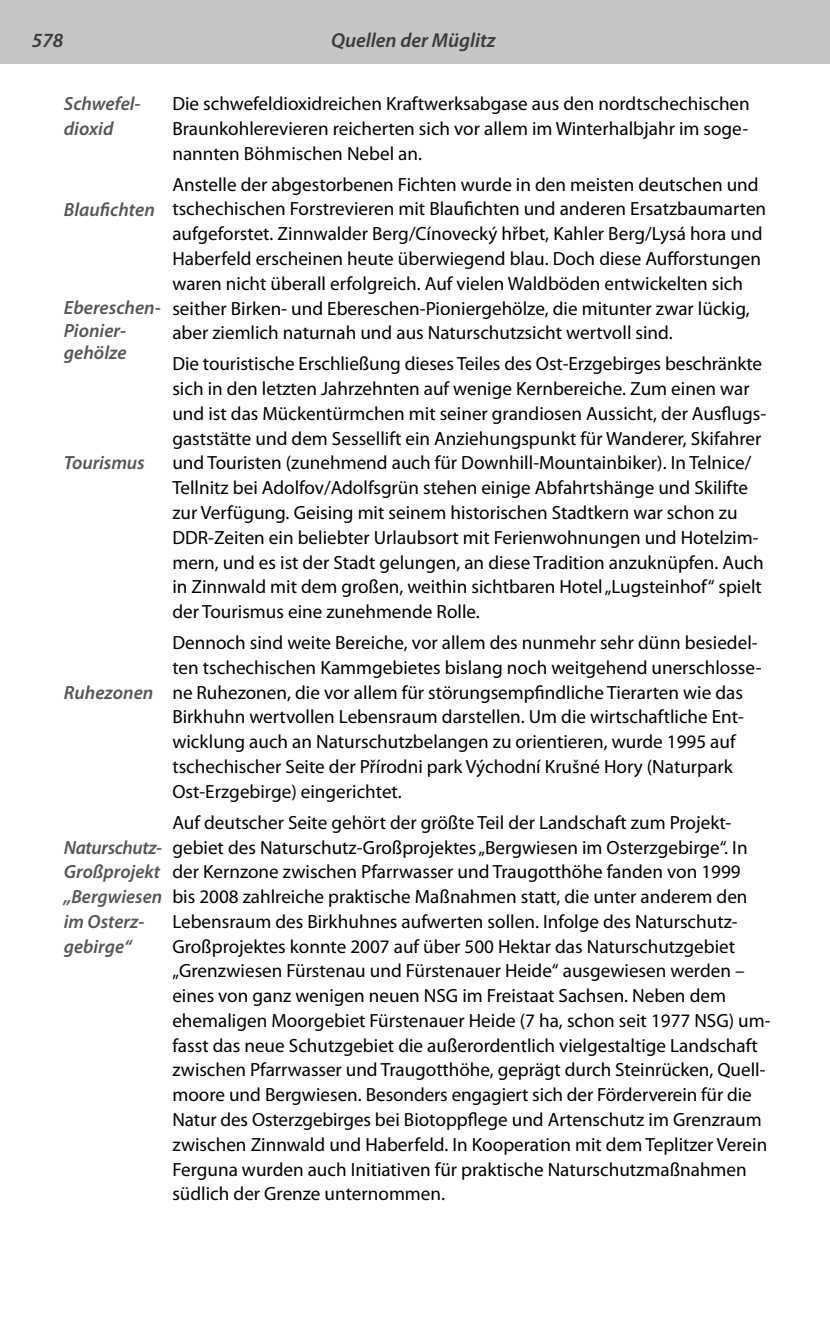
<style>
.page{position:relative;width:830px;height:1340px;background:#fff}
.page>*{position:absolute;margin:0;border:0;box-sizing:border-box;transform-origin:0 0}
.t1{font:italic 600 20.25px "Myriad Pro";color:#3b3b3a}
.t2{font:19.12px/24.8px "Myriad Pro";color:#000}
.t3{font:italic 600 19.12px/24.8px "Myriad Pro";color:#565656}
</style>
<div class="page">
<div style="left:0;top:0;width:829px;height:64px;background:#c5c6c6"></div>
<p class="t1" style="left:32px;top:27px;width:33px">578</p>
<p class="t1" style="left:331px;top:27px;width:166px">Quellen der Müglitz</p>
<p class="t3" style="left:64px;top:91px;width:77px">Schwefel&shy;dioxid</p>
<p class="t3" style="left:64px;top:197px;width:93px">Blaufichten</p>
<p class="t3" style="left:64px;top:296px;width:98px;line-height:22.5px">Ebereschen-<br>Pionier&shy;gehölze</p>
<p class="t3" style="left:64px;top:450px;width:82px">Tourismus</p>
<p class="t3" style="left:64px;top:679px;width:91px">Ruhezonen</p>
<p class="t3" style="left:64px;top:834px;width:100px">Naturschutz-<br>Großprojekt „Bergwiesen im Osterz&shy;gebirge“</p>
<p class="t2" style="left:172px;top:91px;width:578px;text-align:justify">Die schwefeldioxidreichen Kraftwerksabgase aus den nordtschechischen Braunkohlerevieren reicherten sich vor allem im Winterhalbjahr im soge&shy;nannten Böhmischen Nebel an.</p>
<p class="t2" style="left:172px;top:172px;width:595px">Anstelle der abgestorbenen Fichten wurde in den meisten deutschen und tschechischen Forstrevieren mit Blaufichten und anderen Ersatzbaumarten aufgeforstet. Zinnwalder Berg/Cínovecký hřbet, Kahler Berg/Lysá hora und Haberfeld erscheinen heute überwiegend blau. Doch diese Aufforstungen waren nicht überall erfolgreich. Auf vielen Waldböden entwickelten sich seither Birken- und Ebereschen-Pioniergehölze, die mitunter zwar lückig, aber ziemlich naturnah und aus Naturschutzsicht wertvoll sind.</p>
<p class="t2" style="left:172px;top:351px;width:595px">Die touristische Erschließung dieses Teiles des Ost-Erzgebirges beschränkte sich in den letzten Jahrzehnten auf wenige Kernbereiche. Zum einen war und ist das Mückentürmchen mit seiner grandiosen Aussicht, der Ausflugs&shy;gaststätte und dem Sessellift ein Anziehungspunkt für Wanderer, Skifahrer und Touristen (zunehmend auch für Downhill-Mountainbiker). In Telnice/ Tellnitz bei Adolfov/Adolfsgrün stehen einige Abfahrtshänge und Skilifte zur Verfügung. Geising mit seinem historischen Stadtkern war schon zu DDR-Zeiten ein beliebter Urlaubsort mit Ferienwohnungen und Hotelzim&shy;mern, und es ist der Stadt gelungen, an diese Tradition anzuknüpfen. Auch in Zinnwald mit dem großen, weithin sichtbaren Hotel „Lugsteinhof“ spielt der Tourismus eine zunehmende Rolle.</p>
<p class="t2" style="left:172px;top:630px;width:590px">Dennoch sind weite Bereiche, vor allem des nunmehr sehr dünn besiedel&shy;ten tschechischen Kammgebietes bislang noch weitgehend unerschlosse&shy;ne Ruhezonen, die vor allem für störungsempfindliche Tierarten wie das Birkhuhn wertvollen Lebensraum darstellen. Um die wirtschaftliche Ent&shy;wicklung auch an Naturschutzbelangen zu orientieren, wurde 1995 auf tschechischer Seite der Přírodni park Východní Krušné Hory (Naturpark Ost-Erzgebirge) eingerichtet.</p>
<p class="t2" style="left:172px;top:809px;width:599px">Auf deutscher Seite gehört der größte Teil der Landschaft zum Projekt&shy;gebiet des Naturschutz-Großprojektes „Bergwiesen im Osterzgebirge“. In der Kernzone zwischen Pfarrwasser und Traugotthöhe fanden von 1999<br>bis 2008 zahlreiche praktische Maßnahmen statt, die unter anderem den Lebensraum des Birkhuhnes aufwerten sollen. Infolge des Naturschutz-Großprojektes konnte 2007 auf über 500 Hektar das Naturschutzgebiet „Grenzwiesen Fürstenau und Fürstenauer Heide“ ausgewiesen werden – eines von ganz wenigen neuen NSG im Freistaat Sachsen. Neben dem ehemaligen Moorgebiet Fürstenauer Heide (7 ha, schon seit 1977 NSG) um&shy;fasst das neue Schutzgebiet die außerordentlich vielgestaltige Landschaft zwischen Pfarrwasser und Traugotthöhe, geprägt durch Steinrücken, Quell&shy;moore und Bergwiesen. Besonders engagiert sich der Förderverein für die Natur des Osterzgebirges bei Biotoppflege und Artenschutz im Grenzraum zwischen Zinnwald und Haberfeld. In Kooperation mit dem Teplitzer Verein Ferguna wurden auch Initiativen für praktische Naturschutzmaßnahmen südlich der Grenze unternommen.</p>
</div>
